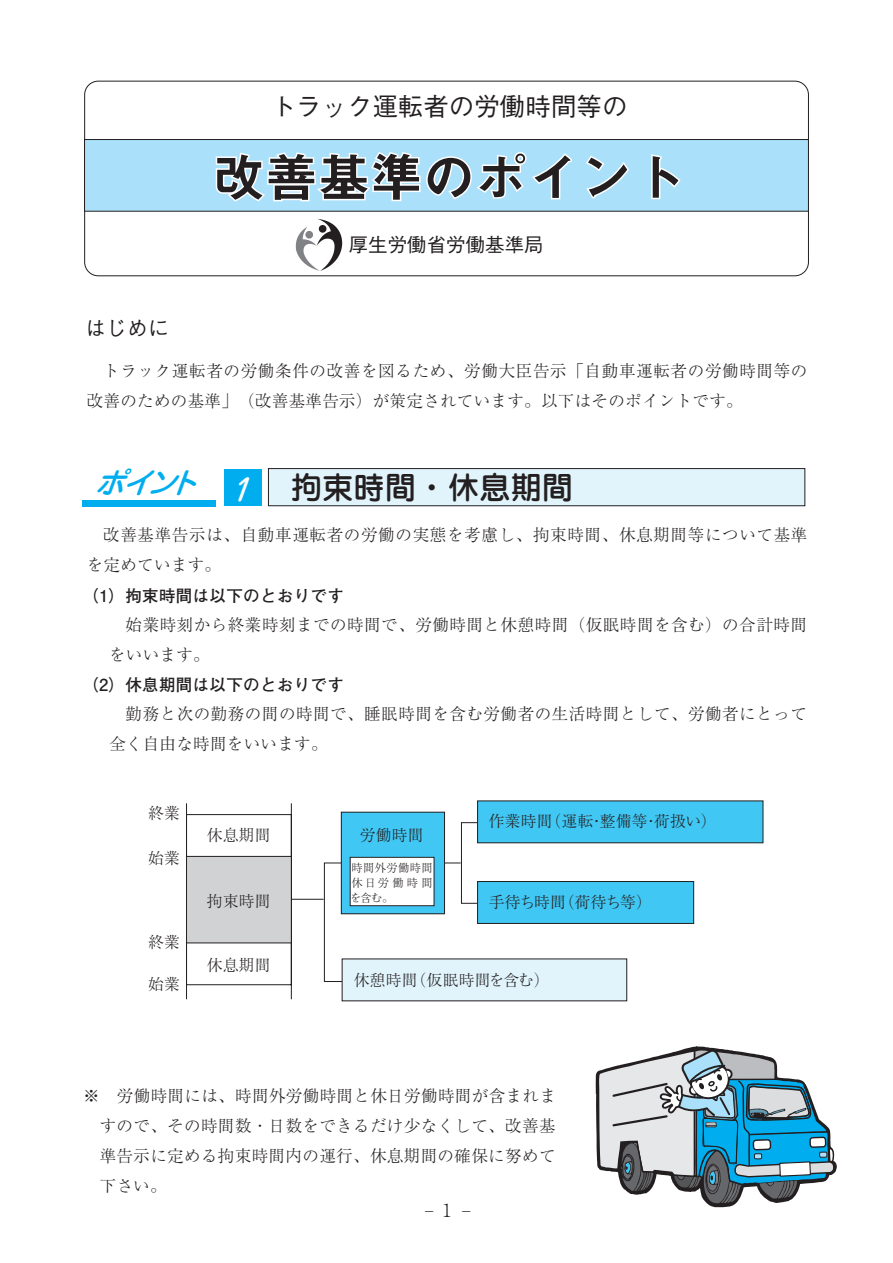
<style>
.page{position:relative;width:893px;height:1263px;background:#fff}
.page>*{position:absolute;margin:0;border:0;box-sizing:border-box;transform-origin:0 0}
.t1{font:52.5px "Midashi Go Pro MB31";color:#231f20}
.t2{font:500 30.75px "Jun 34 Pro";letter-spacing:.02em;color:#231f20}
.t3{font:500 25.5px "Gothic BBB Pro";color:#231f20}
.t4{font:500 21px "Gothic BBB Pro";color:#231f20}
.t5{font:500 19.5px "Gothic BBB Pro";color:#231f20}
.t6{font:300 16.5px/30px "Ryumin Pro";letter-spacing:.035em;color:#231f20}
.t7{font:700 16.5px "Futo Go B101 Pro";letter-spacing:.02em;color:#231f20}
.t8{font:300 15.75px "Ryumin Pro";letter-spacing:.02em;color:#231f20}
.t9{font:300 15px "Ryumin Pro";color:#231f20}
.t10{font:300 11.25px/15px "Ryumin Pro";letter-spacing:.035em;color:#231f20;text-align:justify}
.s1{font-style:italic;font-size:29.55px;color:#fff}
.s2{font-size:18px}
</style>
<div class="page">
<div style="left:84px;top:81px;width:725px;height:195px;border:1px solid #231f20;border-radius:14px"></div>
<div style="left:85px;top:140px;width:723px;height:71px;background:#aae0f9"></div>
<div style="left:84px;top:139px;width:725px;height:72px;border:1px solid #231f20"></div>
<div style="left:82px;top:500px;width:134px;height:7px;background:#00aeef"></div>
<svg style="left:186px;top:468px;width:619px;height:532px"></svg>
<div style="left:187px;top:856px;width:104px;height:87px;background:#d1d2d4"></div>
<div style="left:186px;top:856px;width:106px;height:87px;border:1px solid #231f20"></div>
<div style="left:478px;top:801px;width:285px;height:42px;background:#40c7f4"></div>
<div style="left:478px;top:881px;width:216px;height:42px;background:#40c7f4"></div>
<div style="left:477px;top:881px;width:217px;height:43px;border:1px solid #231f20"></div>
<div style="left:342px;top:959px;width:285px;height:42px;background:#e1f4fc"></div>
<svg style="left:215px;top:152px;width:357px;height:50px"></svg>
<svg style="left:586px;top:156px;width:43px;height:43px"></svg>
<svg style="left:651px;top:154px;width:30px;height:46px"></svg>
<div style="left:341px;top:812px;width:103px;height:102px;background:#40c7f4"></div>
<div style="left:341px;top:812px;width:104px;height:102px;border:1px solid #231f20"></div>
<div style="left:350px;top:857px;width:84px;height:49px;background:#fff"></div>
<div style="left:350px;top:857px;width:84px;height:49px;border:1px solid #231f20"></div>
<svg style="left:595px;top:1046px;width:242px;height:162px"></svg>
<svg style="left:296px;top:219px;width:46px;height:52px"></svg>
<h3 class="t3" style="left:270px;top:86px;width:359px">トラック運転者の労働時間等の</h3>
<h1 class="t1" style="left:213px;top:135px;width:474px">改善基準のポイント</h1>
<p class="t5" style="left:349px;top:229px;width:196px">厚生労働省労働基準局</p>
<p class="t4" style="left:85px;top:311px;width:85px">はじめに</p>
<p class="t6" style="left:87px;top:355px;width:722px;text-indent:16px">トラック運転者の労働条件の改善を図るため、労働大臣告示「自動車運転者の労働時間等の改善のための基準」（改善基準告示）が策定されています。以下はそのポイントです。</p>
<h2 class="t2" style="left:94px;top:463px;width:480px"><sup>ポイント</sup> <span class="s1">1</span> 拘束時間・休息期間</h2>
<p class="t6" style="left:87px;top:519px;width:722px;text-indent:16px">改善基準告示は、自動車運転者の労働の実態を考慮し、拘束時間、休息期間等について基準を定めています。</p>
<p class="t7" style="left:82px;top:583px;width:263px">（1）拘束時間は以下のとおりです</p>
<p class="t6" style="left:109px;top:609px;width:699px;text-indent:16px">始業時刻から終業時刻までの時間で、労働時間と休憩時間（仮眠時間を含む）の合計時間をいいます。</p>
<p class="t7" style="left:82px;top:672px;width:263px">（2）休息期間は以下のとおりです</p>
<p class="t6" style="left:109px;top:698px;width:699px;text-indent:16px">勤務と次の勤務の間の時間で、睡眠時間を含む労働者の生活時間として、労働者にとって全く自由な時間をいいます。</p>
<p class="t8" style="left:148px;top:801px;width:33px">終業</p>
<p class="t8" style="left:148px;top:846px;width:33px">始業</p>
<p class="t8" style="left:148px;top:930px;width:33px">終業</p>
<p class="t8" style="left:148px;top:972px;width:33px">始業</p>
<p class="t8" style="left:207px;top:822px;width:65px">休息期間</p>
<p class="t8" style="left:207px;top:888px;width:65px">拘束時間</p>
<p class="t8" style="left:207px;top:953px;width:65px">休息期間</p>
<p class="t8" style="left:360px;top:822px;width:65px">労働時間</p>
<p class="t10" style="left:350px;top:859px;width:84px">時間外労働時間休日労働時間を含む。</p>
<p class="t8" style="left:489px;top:809px;width:229px">作業時間（運転・整備等・荷扱い）</p>
<p class="t8" style="left:489px;top:889px;width:165px">手待ち時間（荷待ち等）</p>
<p class="t8" style="left:354px;top:968px;width:197px">休憩時間（仮眠時間を含む）</p>
<p class="t6" style="left:100px;top:1080px;width:458px;text-align:justify;text-indent:-16px">※ 労働時間には、時間外労働時間と休日労働時間が含まれますので、その時間数・日数をできるだけ少なくして、改善基準告示に定める拘束時間内の運行、休息期間の確保に努めて下さい。</p>
<p class="t9" style="left:422px;top:1199px;width:54px">－ <span class="s2">１</span> －</p>
</div>
